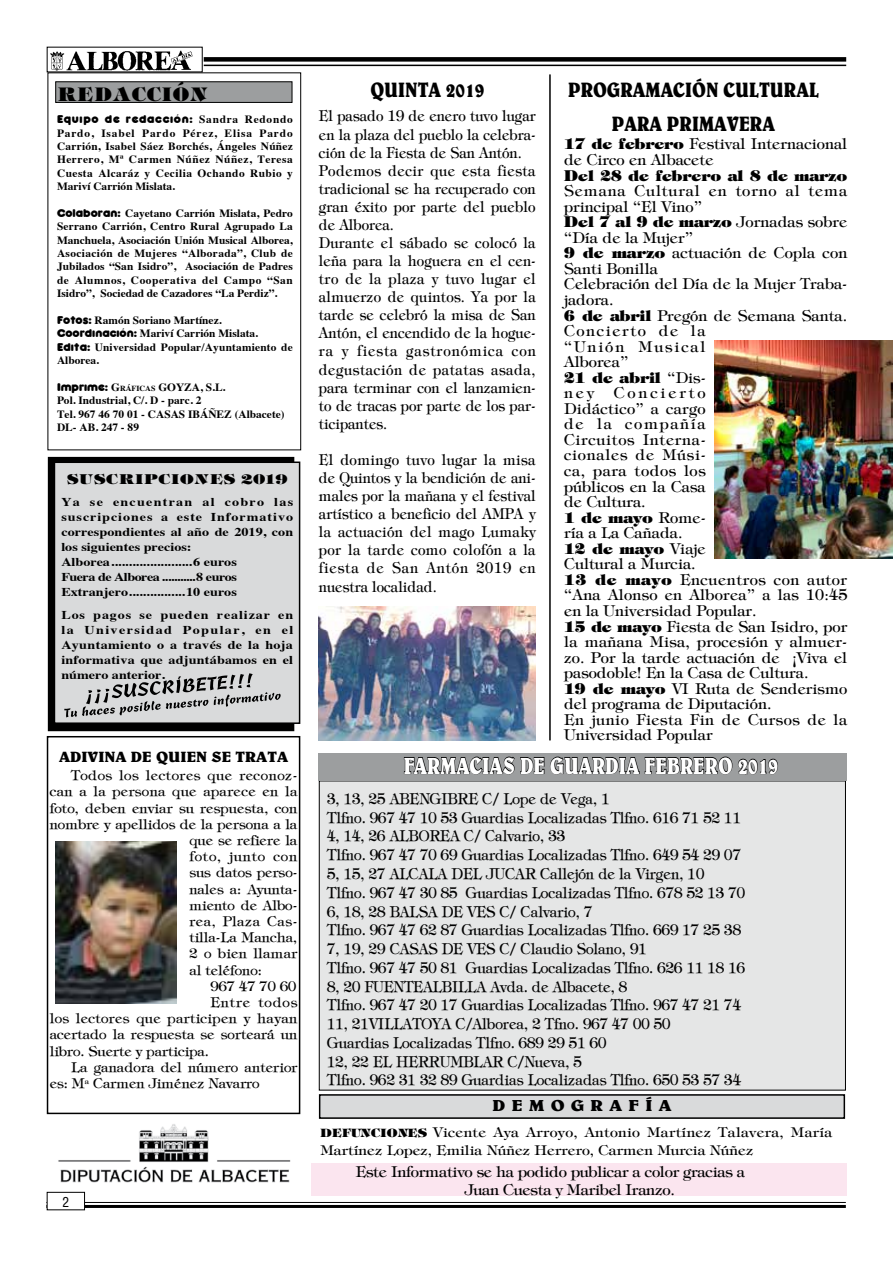
<style>
.page{position:relative;width:893px;height:1263px;background:#fff}
.page>*{position:absolute;margin:0;border:0;box-sizing:border-box;transform-origin:0 0}
.t1{font:700 23.55px "Belwe";color:#fff;scale:.8 1}
.t2{font:700 21px/33.8px "Belwe";color:#000;text-align:center;scale:.85 1}
.t3{font:800 17.55px "Tiffany";color:#000}
.t4{font:700 16.05px "Belwe";letter-spacing:.35em;color:#000;scale:1.12 1}
.t5{font:15px/15.6px "Tiffany";color:#000}
.t6{font:15px/18.8px "Tiffany Normal";color:#000;scale:.92 1}
.t7{font:15px/18.1px "Tiffany";color:#000;scale:.9 1}
.t8{font:15px/18px "Tiffany";letter-spacing:-.02em;color:#000}
.t9{font:800 15px "Tiffany";color:#000}
.t10{font:700 15px "Belwe";color:#000;scale:1.05 1}
.t11{font:13.5px "Tiffany Normal";color:#000}
.t12{font:13.5px/17.4px "Tiffany";color:#000;scale:1.06 1}
.t13{font:13.5px "Tiffany Normal";letter-spacing:.025em;color:#000}
.t14{font:13.5px "Tiffany Normal";letter-spacing:.035em;color:#000}
.t15{font:13.5px "Tiffany Normal";letter-spacing:.055em;color:#000}
.t16{font:13.5px "Tiffany Normal";letter-spacing:.06em;color:#000}
.t17{font:condensed 13.5px "Helvetica";color:#000}
.t18{font:800 12.75px "Tiffany";color:#000;scale:1.18 1}
.t19{font:700 12px/15px "Times";letter-spacing:.005em;color:#000;scale:1.18 1}
.t20{font:700 11.1px/13.4px "Times";color:#000;text-align:justify}
.t21{font:700 10.5px "Rocko Ultra FLF";letter-spacing:.06em;color:#000}
.s1{font-family:"Times";font-size:11.1px}
.s2{font-family:"Rocko Ultra FLF";font-size:10.5px}
.s3{font-size:7.8px}
.s4{font-weight:800}
.s5{font-weight:800;font-size:11.55px}
</style>
<div class="page">
<div style="left:311px;top:1163px;width:535px;height:33px;background:#fbe5ef"></div>
<img style="left:58px;top:1124px;width:233px;height:59px">
<div style="left:48px;top:72px;width:253px;height:378px;background:#fff;border:1px solid #000"></div>
<div style="left:55px;top:81px;width:237px;height:22px;background:#9c9e9f;border:1px solid #000"></div>
<hr style="left:46px;top:1202px;width:800px;height:1px;background:#000">
<hr style="left:46px;top:1205px;width:800px;height:3px;background:#000">
<img style="left:50px;top:50px;width:143px;height:20px">
<div style="left:204px;top:57px;width:642px;height:5px;background:#000"></div>
<hr style="left:204px;top:65px;width:642px;height:1px;background:#000">
<div style="left:48px;top:457px;width:246px;height:274px;background:#000"></div>
<div style="left:54px;top:461px;width:246px;height:263px;background:#d9dadb;border:2px solid #000"></div>
<svg style="left:64px;top:673px;width:217px;height:59px"></svg>
<div style="left:47px;top:1192px;width:38px;height:18px;background:#fff"></div>
<div style="left:47px;top:1192px;width:38px;height:18px;border:1px solid #000"></div>
<div style="left:47px;top:736px;width:253px;height:378px;border:2px solid #000"></div>
<div style="left:320px;top:1095px;width:524px;height:23px;background:#d9dadb"></div>
<div style="left:319px;top:1094px;width:526px;height:25px;border:2px solid #000"></div>
<hr style="left:549px;top:74px;width:2px;height:666px;background:#000">
<img style="left:55px;top:841px;width:122px;height:162px">
<img style="left:319px;top:606px;width:217px;height:134px">
<div style="left:319px;top:780px;width:527px;height:310px;background:#e5e6e6;border:1px solid #000"></div>
<div style="left:319px;top:753px;width:528px;height:27px;background:#9c9e9f"></div>
<svg style="left:404px;top:756px;width:374px;height:19px"></svg>
<img style="left:714px;top:341px;width:179px;height:217px">
<p class="t3" style="left:57px;top:82px;width:153px">REDACCIÓN</p>
<p class="t21" style="left:57px;top:112px;width:237px">Equipo de redacción: <span class="s1">Sandra Redondo</span></p>
<p class="t20" style="left:57px;top:125px;width:237px">Pardo, Isabel Pardo Pérez, Elisa Pardo Carrión, Isabel Sáez Borchés, Ángeles Núñez Herrero, Mª Carmen Núñez Núñez, Teresa Cuesta Alcaráz y Cecilia Ochando Rubio y Mariví Carrión Mislata.</p>
<p class="t20" style="left:57px;top:205px;width:237px"><span class="s2">Colaboran:</span> Cayetano Carrión Mislata, Pedro Serrano Carrión, Centro Rural Agrupado La Manchuela, Asociación Unión Musical Alborea, Asociación de Mujeres “Alborada”, Club de Jubilados “San Isidro”, Asociación de Padres de Alumnos, Cooperativa del Campo “San Isidro”, Sociedad de Cazadores “La Perdiz”.</p>
<p class="t20" style="left:57px;top:312px;width:237px;text-align:left"><span class="s2">Fotos:</span> Ramón Soriano Martínez.<br><span class="s2">Coordinación:</span> Mariví Carrión Mislata.<br><span class="s2">Edita:</span> Universidad Popular/Ayuntamiento de<br>Alborea.</p>
<p class="t20" style="left:57px;top:379px;width:229px;text-align:left"><span class="s2">Imprime:</span> G<span class="s3">RÁFICAS</span> GOYZA, S.L.<br>Pol. Industrial, C/. D - parc. 2<br>Tel. 967 46 70 01 - CASAS IBÁÑEZ (Albacete)<br>DL- AB. 247 - 89</p>
<p class="t18" style="left:67px;top:470px;width:189px">SUSCRIPCIONES 2019</p>
<p class="t19" style="left:61px;top:493px;width:198px">Ya se encuentran al cobro las suscripciones a este Informativo correspondientes al año de 2019, con los siguientes precios:<br>Alborea.......................6 euros<br>Fuera de Alborea ...........8 euros Extranjero................10 euros</p>
<p class="t19" style="left:61px;top:606px;width:198px;text-align:justify">Los pagos se pueden realizar en la Universidad Popular, en el Ayuntamiento o a través de la hoja informativa que adjuntábamos en el número anterior.</p>
<p class="t10" style="left:59px;top:748px;width:220px">ADIVINA DE QUIEN SE TRATA</p>
<p class="t14" style="left:71px;top:767px;width:228px">Todos los lectores que reconoz-</p>
<p class="t13" style="left:50px;top:783px;width:249px">can a la persona que aparece en la</p>
<p class="t11" style="left:50px;top:799px;width:249px">foto, deben enviar su respuesta, con</p>
<p class="t11" style="left:50px;top:815px;width:249px">nombre y apellidos de la persona a la</p>
<p class="t11" style="left:189px;top:832px;width:109px">que se refiere la</p>
<p class="t15" style="left:189px;top:848px;width:109px">foto, junto con</p>
<p class="t11" style="left:189px;top:864px;width:109px">sus datos perso-</p>
<p class="t11" style="left:189px;top:880px;width:109px">nales a: Ayunta-</p>
<p class="t11" style="left:189px;top:896px;width:109px">miento de Albo-</p>
<p class="t14" style="left:189px;top:913px;width:109px">rea, Plaza Cas-</p>
<p class="t11" style="left:189px;top:929px;width:109px">tilla-La Mancha,</p>
<p class="t11" style="left:189px;top:945px;width:109px">2 o bien llamar</p>
<p class="t11" style="left:189px;top:961px;width:74px">al teléfono:</p>
<p class="t11" style="left:211px;top:977px;width:87px">967 47 70 60</p>
<p class="t16" style="left:211px;top:994px;width:88px">Entre todos</p>
<p class="t13" style="left:50px;top:1010px;width:249px">los lectores que participen y hayan</p>
<p class="t11" style="left:50px;top:1026px;width:249px">acertado la respuesta se sorteará un</p>
<p class="t11" style="left:50px;top:1042px;width:161px">libro. Suerte y participa.</p>
<p class="t11" style="left:71px;top:1058px;width:228px">La ganadora del número anterior</p>
<p class="t11" style="left:50px;top:1075px;width:211px">es: M<sup>a</sup> Carmen Jiménez Navarro</p>
<p class="t17" style="left:62px;top:1193px;width:8px">2</p>
<h2 class="t2" style="left:370px;top:73px;width:135px">QUINTA 2019</h2>
<p class="t7" style="left:319px;top:107px;width:243px">El pasado 19 de enero tuvo lugar en la plaza del pueblo la celebra&shy;ción de la Fiesta de San Antón.<br>Podemos decir que esta fiesta tradicional se ha recuperado con gran éxito por parte del pueblo de Alborea.<br>Durante el sábado se colocó la leña para la hoguera en el cen&shy;tro de la plaza y tuvo lugar el almuerzo de quintos. Ya por la tarde se celebró la misa de San<br>Antón, el encendido de la hogue&shy;ra y fiesta gastronómica con degustación de patatas asada, para terminar con el lanzamien&shy;to de tracas por parte de los par&shy;ticipantes.</p>
<p class="t7" style="left:319px;top:451px;width:243px;text-align:justify">El domingo tuvo lugar la misa de Quintos y la bendición de ani&shy;males por la mañana y el festival artístico a beneficio del AMPA y la actuación del mago Lumaky por la tarde como colofón a la fiesta de San Antón 2019 en nuestra localidad.</p>
<h2 class="t2" style="left:568px;top:73px;width:297px">PROGRAMACIÓN CULTURAL<br>PARA PRIMAVERA</h2>
<p class="t5" style="left:564px;top:136px;width:285px"><span class="s4">17 de febrero</span> Festival Internacional de Circo en Albacete</p>
<p class="t9" style="left:564px;top:165px;width:285px">Del 28 de febrero al 8 de marzo</p>
<p class="t5" style="left:564px;top:183px;width:285px">Semana Cultural en torno al tema principal “El Vino”<br><span class="s4">Del 7 al 9 de marzo</span> Jornadas sobre “Día de la Mujer”<br><span class="s4">9 de marzo</span> actuación de Copla con<br>Santi Bonilla<br>Celebración del Día de la Mujer Traba&shy;jadora.<br><span class="s4">6 de abril</span> Pregón de Semana Santa.<br>Concierto de la<br>“Unión Musical<br>Alborea”<br><span class="s4">21 de abril</span> “Dis-<br>ney</p>
<p class="t5" style="left:564px;top:385px;width:285px;text-indent:50px">Concierto<br>Didáctico” a cargo<br>de la compañía<br>Circuitos Interna-<br>cionales de Músi-<br>ca, para todos los<br>públicos en la Casa<br>de Cultura.<br><span class="s4">1 de mayo</span> Rome-<br>ría a La Cañada.<br><span class="s4">12 de mayo</span> Viaje<br>Cultural a Murcia.<br><span class="s4">13 de mayo</span> Encuentros con autor “Ana Alonso en Alborea” a las 10:45 en la Universidad Popular.<br><span class="s4">15 de mayo</span> Fiesta de San Isidro, por la mañana Misa, procesión y almuer&shy;zo. Por la tarde actuación de ¡Viva el pasodoble! En la Casa de Cultura.<br><span class="s4">19 de mayo</span> VI Ruta de Senderismo del programa de Diputación.<br>En junio Fiesta Fin de Cursos de la<br>Universidad Popular</p>
<h1 class="t1" style="left:404px;top:751px;width:470px">FARMACIAS DE GUARDIA FEBRERO 2019</h1>
<p class="t6" style="left:327px;top:789px;width:456px">3, 13, 25 ABENGIBRE C/ Lope de Vega, 1<br>Tlfno. 967 47 10 53 Guardias Localizadas Tlfno. 616 71 52 11<br>4, 14, 26 ALBOREA C/ Calvario, 33<br>Tlfno. 967 47 70 69 Guardias Localizadas Tlfno. 649 54 29 07<br>5, 15, 27 ALCALA DEL JUCAR Callejón de la Virgen, 10<br>Tlfno. 967 47 30 85 Guardias Localizadas Tlfno. 678 52 13 70<br>6, 18, 28 BALSA DE VES C/ Calvario, 7<br>Tlfno. 967 47 62 87 Guardias Localizadas Tlfno. 669 17 25 38<br>7, 19, 29 CASAS DE VES C/ Claudio Solano, 91<br>Tlfno. 967 47 50 81 Guardias Localizadas Tlfno. 626 11 18 16<br>8, 20 FUENTEALBILLA Avda. de Albacete, 8<br>Tlfno. 967 47 20 17 Guardias Localizadas Tlfno. 967 47 21 74<br>11, 21VILLATOYA C/Alborea, 2 Tfno. 967 47 00 50<br>Guardias Localizadas Tlfno. 689 29 51 60<br>12, 22 EL HERRUMBLAR C/Nueva, 5<br>Tlfno. 962 31 32 89 Guardias Localizadas Tlfno. 650 53 57 34</p>
<p class="t4" style="left:492px;top:1096px;width:161px">DEMOGRAFÍA</p>
<p class="t12" style="left:320px;top:1124px;width:484px"><span class="s5">DEFUNCIONES</span> Vicente Aya Arroyo, Antonio Martínez Talavera, María<br>Martínez Lopez, Emilia Núñez Herrero, Carmen Murcia Núñez</p>
<p class="t8" style="left:465px;top:1162px;width:282px;text-indent:-109px">Este Informativo se ha podido publicar a color gracias a<br>Juan Cuesta y Maribel Iranzo.</p>
</div>
